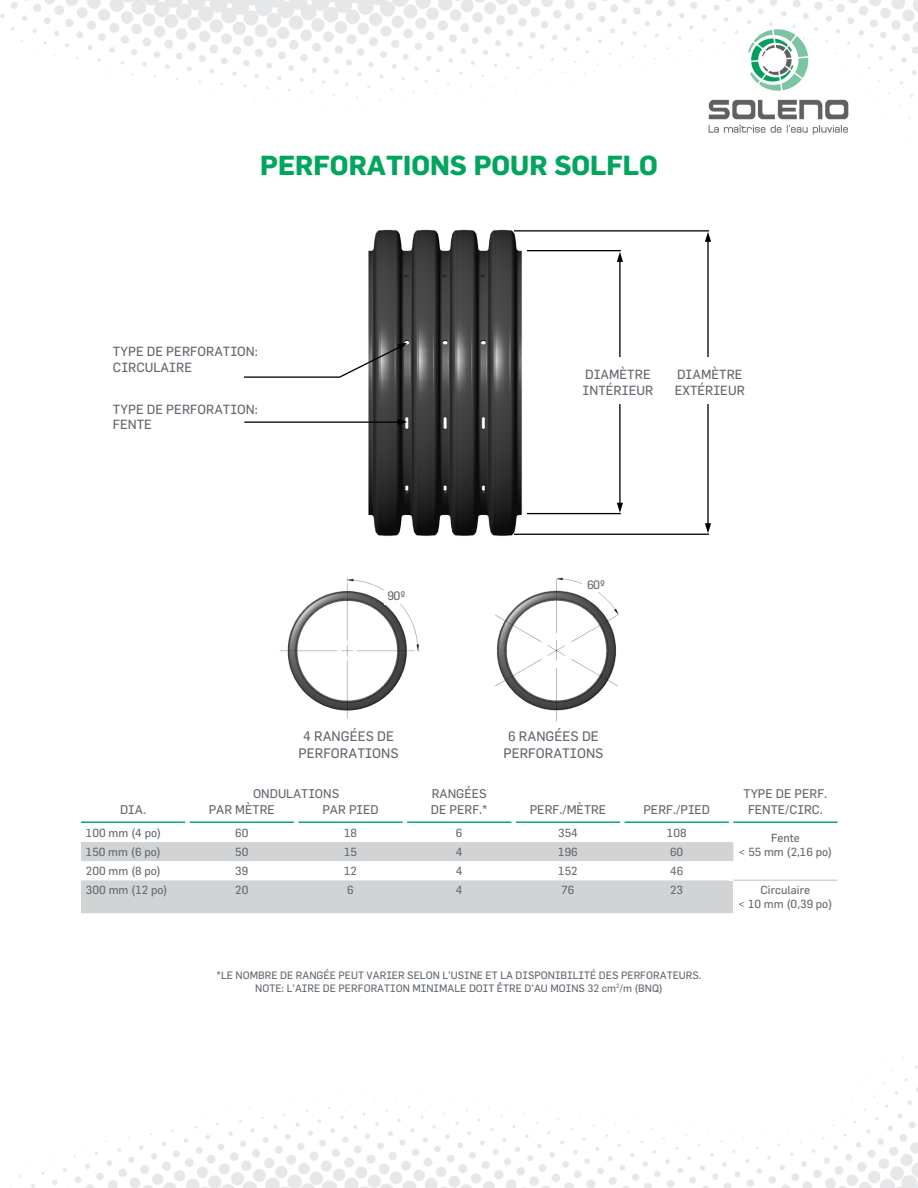
<style>
.page{position:relative;width:918px;height:1188px;background:#fff}
.page>*{position:absolute;margin:0;border:0;box-sizing:border-box;transform-origin:0 0}
.t1{font:700 27px "Flama";color:#00a65e}
.t2{font:13.5px/16.2px "Flama";color:#62686e;text-align:center}
.t3{font:13.05px/15.6px "Flama";color:#62686e}
.t4{font:12.3px "Flama";color:#62686e}
.t5{font:12px "Flama";letter-spacing:-.025em;color:#62686e}
.t6{font:11.55px/13.8px "Flama";color:#62686e;text-align:center}
.t7{font:10.5px/12.6px "Flama";color:#62686e;text-align:center}
</style>
<div class="page">
<img style="left:0;top:0;width:918px;height:135px">
<img style="left:11px;top:1057px;width:907px;height:131px">
<img style="left:364px;top:229px;width:162px;height:307px">
<hr style="left:244px;top:422px;width:155px;height:1px;background:#000">
<hr style="left:514px;top:230px;width:195px;height:2px;background:#000">
<hr style="left:527px;top:250px;width:94px;height:1px;background:#000">
<hr style="left:514px;top:534px;width:195px;height:1px;background:#000">
<hr style="left:527px;top:513px;width:94px;height:1px;background:#000">
<svg style="left:617px;top:252px;width:6px;height:10px"></svg>
<svg style="left:705px;top:232px;width:6px;height:10px"></svg>
<svg style="left:617px;top:503px;width:6px;height:10px"></svg>
<svg style="left:705px;top:523px;width:6px;height:10px"></svg>
<hr style="left:619px;top:261px;width:2px;height:243px;background:#000">
<hr style="left:707px;top:239px;width:2px;height:287px;background:#000">
<div style="left:598px;top:357px;width:128px;height:47px;background:#fff"></div>
<img style="left:279px;top:577px;width:141px;height:142px">
<img style="left:495px;top:577px;width:124px;height:145px">
<div style="left:81px;top:842px;width:652px;height:71px;background:#d1d3d4"></div>
<svg style="left:81px;top:861px;width:648px;height:19px"></svg>
<hr style="left:729px;top:861px;width:4px;height:19px;background:#fff">
<hr style="left:733px;top:880px;width:105px;height:1px;background:#d1d3d4">
<hr style="left:81px;top:822px;width:104px;height:1px;background:#00a65e">
<hr style="left:190px;top:822px;width:104px;height:1px;background:#00a65e">
<hr style="left:298px;top:822px;width:105px;height:1px;background:#00a65e">
<hr style="left:407px;top:822px;width:104px;height:1px;background:#00a65e">
<hr style="left:516px;top:822px;width:104px;height:1px;background:#00a65e">
<hr style="left:625px;top:822px;width:104px;height:1px;background:#00a65e">
<hr style="left:733px;top:822px;width:105px;height:1px;background:#00a65e">
<svg style="left:244px;top:343px;width:163px;height:35px"></svg>
<svg style="left:398px;top:419px;width:10px;height:6px"></svg>
<div style="left:385px;top:587px;width:15px;height:17px;background:#fff"></div>
<div style="left:583px;top:576px;width:15px;height:17px;background:#fff"></div>
<h1 class="t1" style="left:260px;top:149px;width:399px">PERFORATIONS POUR SOLFLO</h1>
<p class="t3" style="left:113px;top:344px;width:147px">TYPE DE PERFORATION:<br>CIRCULAIRE</p>
<p class="t3" style="left:113px;top:401px;width:147px">TYPE DE PERFORATION:<br>FENTE</p>
<p class="t3" style="left:583px;top:367px;width:72px">DIAMÈTRE<br>INTÉRIEUR</p>
<p class="t3" style="left:675px;top:367px;width:72px">DIAMÈTRE<br>EXTÉRIEUR</p>
<p class="t5" style="left:387px;top:588px;width:20px">90º</p>
<p class="t5" style="left:587px;top:577px;width:20px">60º</p>
<p class="t2" style="left:299px;top:728px;width:102px">4 RANGÉES DE<br>PERFORATIONS</p>
<p class="t2" style="left:503px;top:728px;width:102px">6 RANGÉES DE<br>PERFORATIONS</p>
<p class="t4" style="left:253px;top:786px;width:88px">ONDULATIONS</p>
<p class="t4" style="left:432px;top:786px;width:57px">RANGÉES</p>
<p class="t4" style="left:744px;top:786px;width:85px">TYPE DE PERF.</p>
<p class="t4" style="left:120px;top:802px;width:27px">DIA.</p>
<p class="t4" style="left:209px;top:802px;width:68px">PAR MÈTRE</p>
<p class="t4" style="left:322px;top:802px;width:58px">PAR PIED</p>
<p class="t4" style="left:431px;top:802px;width:58px">DE PERF.*</p>
<p class="t4" style="left:530px;top:802px;width:78px">PERF./MÈTRE</p>
<p class="t4" style="left:643px;top:802px;width:68px">PERF./PIED</p>
<p class="t4" style="left:748px;top:802px;width:76px">FENTE/CIRC.</p>
<p class="t6" style="left:86px;top:826px;width:77px">100 mm (4 po)</p>
<p class="t6" style="left:235px;top:826px;width:15px">60</p>
<p class="t6" style="left:344px;top:826px;width:14px">18</p>
<p class="t6" style="left:456px;top:826px;width:8px">6</p>
<p class="t6" style="left:558px;top:826px;width:21px">354</p>
<p class="t6" style="left:667px;top:826px;width:21px">108</p>
<p class="t6" style="left:771px;top:831px;width:30px">Fente</p>
<p class="t6" style="left:86px;top:845px;width:76px">150 mm (6 po)</p>
<p class="t6" style="left:235px;top:845px;width:15px">50</p>
<p class="t6" style="left:344px;top:845px;width:14px">15</p>
<p class="t6" style="left:456px;top:845px;width:8px">4</p>
<p class="t6" style="left:558px;top:845px;width:21px">196</p>
<p class="t6" style="left:670px;top:845px;width:15px">60</p>
<p class="t6" style="left:739px;top:845px;width:95px">&lt; 55 mm (2,16 po)</p>
<p class="t6" style="left:86px;top:864px;width:77px">200 mm (8 po)</p>
<p class="t6" style="left:235px;top:864px;width:15px">39</p>
<p class="t6" style="left:344px;top:864px;width:14px">12</p>
<p class="t6" style="left:456px;top:864px;width:8px">4</p>
<p class="t6" style="left:558px;top:864px;width:21px">152</p>
<p class="t6" style="left:670px;top:864px;width:15px">46</p>
<p class="t6" style="left:86px;top:883px;width:83px">300 mm (12 po)</p>
<p class="t6" style="left:235px;top:883px;width:15px">20</p>
<p class="t6" style="left:347px;top:883px;width:8px">6</p>
<p class="t6" style="left:456px;top:883px;width:8px">4</p>
<p class="t6" style="left:562px;top:883px;width:14px">76</p>
<p class="t6" style="left:670px;top:883px;width:14px">23</p>
<p class="t6" style="left:738px;top:883px;width:96px">Circulaire<br>&lt; 10 mm (0,39 po)</p>
<p class="t7" style="left:217px;top:969px;width:486px">*LE NOMBRE DE RANGÉE PEUT VARIER SELON L’USINE ET LA DISPONIBILITÉ DES PERFORATEURS.<br>NOTE: L’AIRE DE PERFORATION MINIMALE DOIT ÊTRE D’AU MOINS 32 cm<sup>2</sup>/m (BNQ)</p>
</div>
